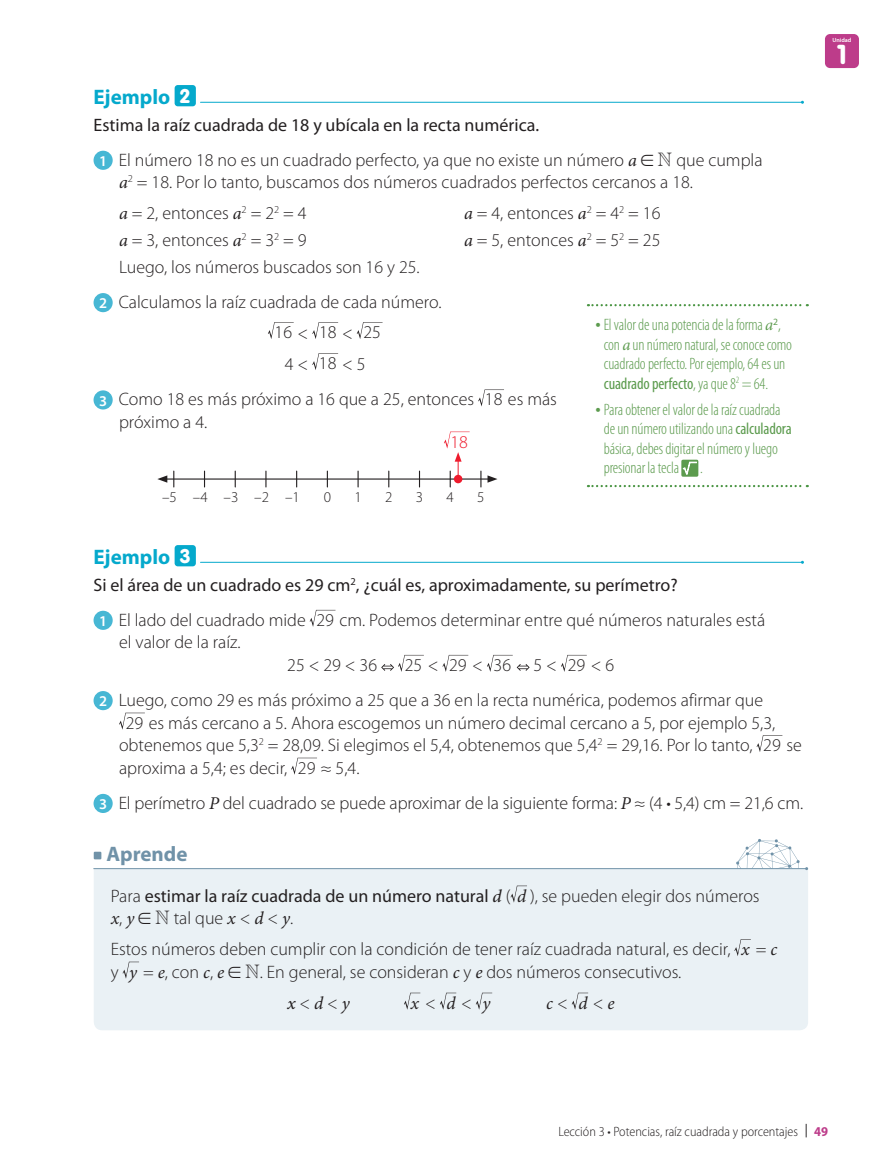
<style>
.page{position:relative;width:893px;height:1170px;background:#fff}
.page>*{position:absolute;margin:0;border:0;box-sizing:border-box;transform-origin:0 0}
.t1{font:900 27px "VAG Rounded Std";color:#fff}
.t2{font:700 21px "Myriad Pro";color:#05a9cc}
.t3{font:700 21px "Myriad Pro";color:#7092a8}
.t4{font:300 18px/22.5px "Myriad Pro";color:#231f20}
.t5{font:italic 18px "Minion Pro";color:#231f20}
.t6{font:300 18px "Myriad Pro";color:#ee1b2d}
.t7{font:300 condensed 16.5px/19.5px "Myriad Pro";letter-spacing:-.01em;color:#5c9b4e}
.t8{font:300 15px "Myriad Pro";color:#231f20}
.t9{font:300 semi-condensed 13.5px "Myriad Pro";color:#231f20}
.t10{font:600 6px "Myriad Pro";color:#fff}
.s1{font-family:"VAG Rounded Std";font-weight:900;font-size:19.5px;color:#fff}
.s2{font-weight:400}
.s3{font-weight:600;font-size:15px;color:#fff}
.s4{font-family:"Minion Pro";font-weight:400;font-style:italic}
.s5{font-family:"Mate Media CH";font-weight:400}
.s6{font-family:"M Ma Fermat";font-weight:400}
.s7{font-weight:600;font-size:19.5px}
.s8{font-family:"Minion Pro";font-weight:400;font-style:italic;font-stretch:normal}
.s9{font-family:"Minion Pro";font-weight:500;font-style:italic}
.s10{font-family:"Myriad Pro";font-weight:300;font-style:normal}
.s11{font-weight:700;color:#bd3c8a}
</style>
<div class="page">
<div style="left:175px;top:85px;width:21px;height:21px;background:#05a9cc;border-radius:3px"></div>
<hr style="left:200px;top:102px;width:602px;height:1px;background:#05a9cc">
<div style="left:94px;top:151px;width:19px;height:19px;background:#47b7d4;border-radius:50%"></div>
<div style="left:94px;top:293px;width:19px;height:19px;background:#47b7d4;border-radius:50%"></div>
<svg style="left:268px;top:322px;width:26px;height:17px"></svg>
<svg style="left:312px;top:322px;width:26px;height:17px"></svg>
<svg style="left:357px;top:322px;width:26px;height:17px"></svg>
<svg style="left:312px;top:353px;width:26px;height:17px"></svg>
<div style="left:94px;top:390px;width:19px;height:19px;background:#47b7d4;border-radius:50%"></div>
<svg style="left:478px;top:389px;width:26px;height:17px"></svg>
<hr style="left:165px;top:478px;width:325px;height:1px;background:#231f20">
<svg style="left:157px;top:475px;width:10px;height:7px"></svg>
<svg style="left:487px;top:475px;width:10px;height:7px"></svg>
<svg style="left:173px;top:471px;width:1px;height:16px"></svg>
<svg style="left:204px;top:471px;width:1px;height:16px"></svg>
<svg style="left:235px;top:471px;width:1px;height:16px"></svg>
<svg style="left:265px;top:471px;width:1px;height:16px"></svg>
<svg style="left:296px;top:471px;width:1px;height:16px"></svg>
<svg style="left:327px;top:471px;width:1px;height:16px"></svg>
<svg style="left:480px;top:471px;width:1px;height:16px"></svg>
<svg style="left:419px;top:471px;width:1px;height:16px"></svg>
<svg style="left:388px;top:471px;width:1px;height:16px"></svg>
<svg style="left:357px;top:471px;width:2px;height:16px"></svg>
<svg style="left:444px;top:431px;width:26px;height:56px"></svg>
<div style="left:175px;top:545px;width:21px;height:21px;background:#05a9cc;border-radius:3px"></div>
<hr style="left:200px;top:562px;width:602px;height:1px;background:#05a9cc">
<div style="left:94px;top:610px;width:19px;height:20px;background:#47b7d4;border-radius:50%"></div>
<svg style="left:310px;top:610px;width:25px;height:17px"></svg>
<svg style="left:381px;top:655px;width:43px;height:17px"></svg>
<svg style="left:442px;top:655px;width:26px;height:17px"></svg>
<svg style="left:487px;top:655px;width:43px;height:17px"></svg>
<svg style="left:561px;top:655px;width:26px;height:17px"></svg>
<div style="left:94px;top:691px;width:19px;height:19px;background:#47b7d4;border-radius:50%"></div>
<svg style="left:119px;top:712px;width:26px;height:17px"></svg>
<svg style="left:757px;top:735px;width:25px;height:17px"></svg>
<svg style="left:291px;top:757px;width:26px;height:17px"></svg>
<div style="left:94px;top:793px;width:19px;height:20px;background:#47b7d4;border-radius:50%"></div>
<div style="left:94px;top:869px;width:714px;height:161px;background:#eaf1f5"></div>
<svg style="left:511px;top:885px;width:16px;height:17px"></svg>
<svg style="left:734px;top:939px;width:17px;height:17px"></svg>
<svg style="left:123px;top:961px;width:16px;height:17px"></svg>
<svg style="left:404px;top:992px;width:16px;height:17px"></svg>
<svg style="left:440px;top:992px;width:16px;height:17px"></svg>
<svg style="left:476px;top:992px;width:16px;height:17px"></svg>
<svg style="left:572px;top:992px;width:16px;height:17px"></svg>
<div style="left:94px;top:851px;width:7px;height:8px;background:#7092a8"></div>
<hr style="left:94px;top:868px;width:713px;height:1px;background:#7092a8">
<svg style="left:736px;top:839px;width:72px;height:31px"></svg>
<div style="left:681px;top:459px;width:17px;height:17px;background:#5c9b4e;border-radius:2px"></div>
<svg style="left:683px;top:461px;width:14px;height:13px"></svg>
<svg style="left:588px;top:304px;width:220px;height:2px"></svg>
<svg style="left:588px;top:485px;width:220px;height:2px"></svg>
<div style="left:825px;top:34px;width:34px;height:34px;background:#bd3c8a;border-radius:5px"></div>
<p class="t10" style="left:832px;top:36px;width:20px">Unidad</p>
<p class="t2" style="left:94px;top:83px;width:98px">Ejemplo <span class="s1">2</span></p>
<p class="t4" style="left:99px;top:107px;width:665px;line-height:35.2px;text-indent:-6px"><span class="s2">Estima la raíz cuadrada de 18 y ubícala en la recta numérica.<br></span><span class="s3">1</span> El número 18 no es un cuadrado perfecto, ya que no existe un número <span class="s4">a</span> <span class="s5">∈</span> <span class="s6">N</span> que cumpla</p>
<p class="t4" style="left:119px;top:167px;width:575px;line-height:31px"><span class="s4">a</span><sup>2</sup> = 18. Por lo tanto, buscamos dos números cuadrados perfectos cercanos a 18. <span class="s4">a</span> = 2, entonces <span class="s4">a</span><sup>2</sup> = 2<sup>2</sup> = 4</p>
<p class="t4" style="left:464px;top:202px;width:198px"><span class="s4">a</span> = 4, entonces <span class="s4">a</span><sup>2</sup> = 4<sup>2</sup> = 16</p>
<p class="t4" style="left:119px;top:229px;width:189px"><span class="s4">a</span> = 3, entonces <span class="s4">a</span><sup>2</sup> = 3<sup>2</sup> = 9</p>
<p class="t4" style="left:464px;top:229px;width:198px"><span class="s4">a</span> = 5, entonces <span class="s4">a</span><sup>2</sup> = 5<sup>2</sup> = 25</p>
<p class="t4" style="left:99px;top:249px;width:344px;line-height:35.2px;text-align:center">Luego, los números buscados son 16 y 25.<br><span class="s3">2</span> Calculamos la raíz cuadrada de cada número.</p>
<p class="t4" style="left:275px;top:316px;width:108px;line-height:32.1px;text-align:center">16 &lt; 18 &lt; 25<br>4 &lt; 18 &lt; 5</p>
<p class="t4" style="left:119px;top:388px;width:439px;text-indent:-20px"><span class="s3">3</span> Como 18 es más próximo a 16 que a 25, entonces 18 es más próximo a 4.</p>
<p class="t7" style="left:604px;top:315px;width:190px;text-indent:-9px"><span class="s7">•</span> El valor de una potencia de la forma <span class="s8">a</span><sup>2</sup>, con <span class="s8">a</span> un número natural, se conoce como cuadrado perfecto. Por ejemplo, 64 es un <span class="s2">cuadrado perfecto</span>, ya que 8<sup>2</sup> = 64.</p>
<p class="t7" style="left:604px;top:399px;width:189px;text-indent:-9px"><span class="s7">•</span> Para obtener el valor de la raíz cuadrada de un número utilizando una <span class="s2">calculadora </span>básica, debes digitar el número y luego presionar la tecla</p>
<p class="t6" style="left:450px;top:430px;width:19px">18</p>
<p class="t7" style="left:700px;top:458px;width:4px">.</p>
<p class="t8" style="left:162px;top:488px;width:139px">–5 –4 –3 –2 –1</p>
<p class="t8" style="left:324px;top:488px;width:9px">0</p>
<p class="t8" style="left:354px;top:488px;width:9px">1</p>
<p class="t8" style="left:385px;top:488px;width:9px">2</p>
<p class="t8" style="left:416px;top:488px;width:9px">3</p>
<p class="t8" style="left:447px;top:488px;width:9px">4</p>
<p class="t8" style="left:477px;top:488px;width:9px">5</p>
<p class="t2" style="left:94px;top:543px;width:98px">Ejemplo <span class="s1">3</span></p>
<p class="t4" style="left:99px;top:566px;width:668px;line-height:35.2px;text-indent:-6px"><span class="s2">Si el área de un cuadrado es 29 cm</span><sup>2</sup><span class="s2">, ¿cuál es, aproximadamente, su perímetro?<br></span><span class="s3">1</span> El lado del cuadrado mide 29 cm. Podemos determinar entre qué números naturales está</p>
<p class="t4" style="left:119px;top:631px;width:123px">el valor de la raíz.</p>
<p class="t4" style="left:287px;top:653px;width:91px">25 &lt; 29 &lt; 36</p>
<p class="t4" style="left:99px;top:647px;width:665px;line-height:35.2px;text-indent:306px">25 &lt; 29 &lt; 36 5 &lt; 29 &lt; 6<br><span class="s3">2</span> Luego, como 29 es más próximo a 25 que a 36 en la recta numérica, podemos afirmar que</p>
<p class="t4" style="left:119px;top:711px;width:684px;text-indent:7px">29 es más cercano a 5. Ahora escogemos un número decimal cercano a 5, por ejemplo 5,3, obtenemos que 5,3<sup>2</sup> = 28,09. Si elegimos el 5,4, obtenemos que 5,4<sup>2</sup> = 29,16. Por lo tanto, 29 se aproxima a 5,4; es decir, 29 ≈ 5,4.</p>
<p class="t4" style="left:99px;top:791px;width:705px"><span class="s3">3</span> El perímetro <span class="s4">P</span> del cuadrado se puede aproximar de la siguiente forma: <span class="s4">P</span> ≈ (4 • 5,4) cm = 21,6 cm.</p>
<p class="t3" style="left:106px;top:840px;width:83px">Aprende</p>
<p class="t4" style="left:111px;top:884px;width:650px">Para <span class="s2">estimar la raíz cuadrada de un número natural</span> <span class="s9">d</span> ( <span class="s4">d</span> ), se pueden elegir dos números <span class="s4">x</span>, <span class="s4">y</span> <span class="s5">∈</span> <span class="s6">N</span> tal que <span class="s4">x</span> &lt; <span class="s4">d</span> &lt; <span class="s4">y</span>.</p>
<p class="t4" style="left:111px;top:937px;width:668px">Estos números deben cumplir con la condición de tener raíz cuadrada natural, es decir, <span class="s4">x</span> = <span class="s4">c </span>y <span class="s4">y</span> = <span class="s4">e</span>, con <span class="s4">c</span>, <span class="s4">e</span> <span class="s5">∈</span> <span class="s6">N</span>. En general, se consideran <span class="s4">c</span> y <span class="s4">e</span> dos números consecutivos.</p>
<p class="t4" style="left:287px;top:991px;width:64px"><span class="s9">x</span> &lt; <span class="s4">d</span> &lt; <span class="s4">y</span></p>
<p class="t5" style="left:411px;top:990px;width:81px">x <span class="s10">&lt;</span> d <span class="s10">&lt;</span> y</p>
<p class="t5" style="left:546px;top:990px;width:70px">c <span class="s10">&lt;</span> d <span class="s10">&lt;</span> e</p>
<h1 class="t1" style="left:837px;top:38px;width:10px">1</h1>
<p class="t9" style="left:558px;top:1123px;width:271px">Lección 3 • Potencias, raíz cuadrada y porcentajes <span class="s2">|</span> <span class="s11">49</span></p>
</div>
